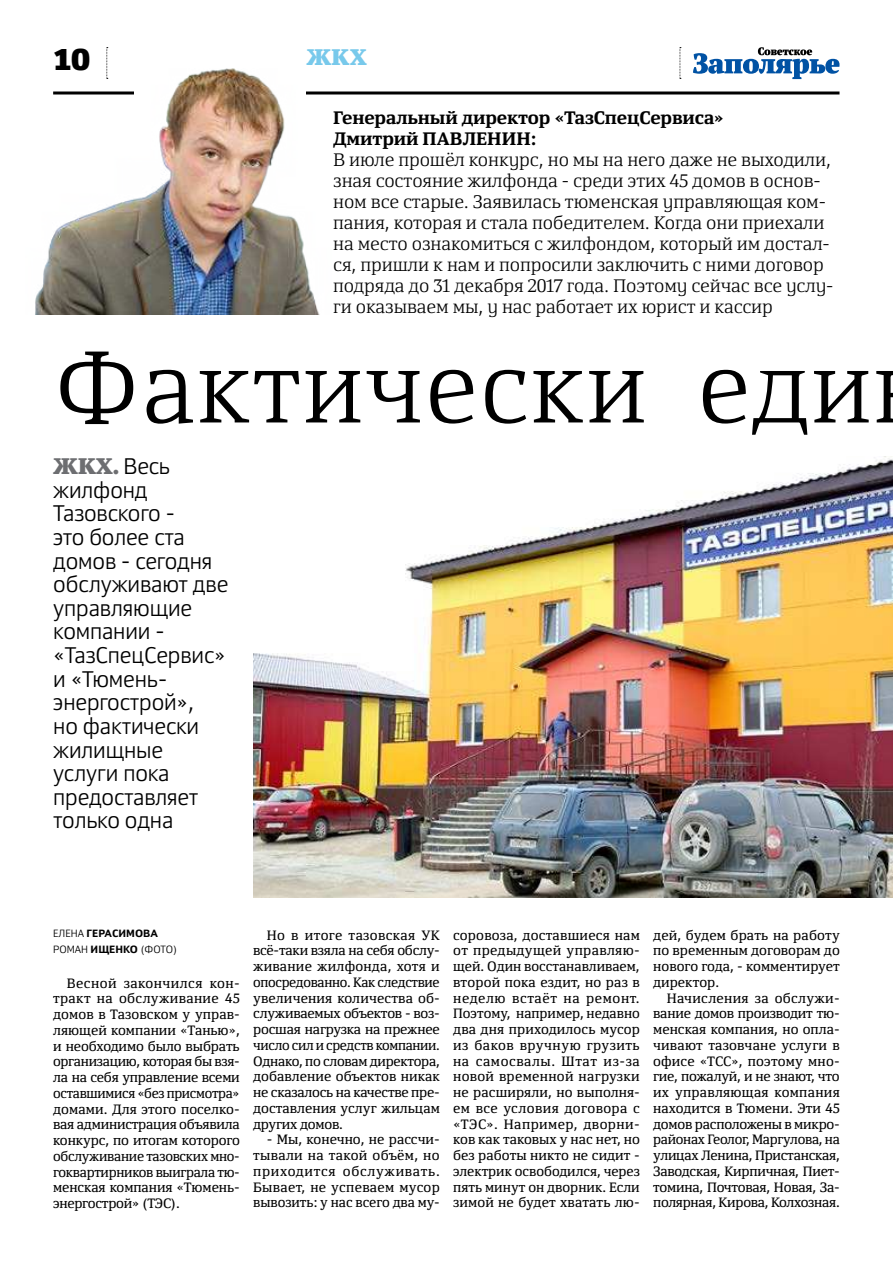
<style>
.page{position:relative;width:893px;height:1263px;background:#fff}
.page>*{position:absolute;margin:0;border:0;box-sizing:border-box;transform-origin:0 0}
.t1{font:300 99px "Yefimov Serif";letter-spacing:.015em;color:#000}
.t2{font:900 30px "Yefimov Sans";color:#000}
.t3{font:300 22.5px/23.7px "Yefimov Sans";letter-spacing:-.005em;color:#000}
.t4{font:900 22.5px "Yefimov Serif";color:#6d6e71}
.t5{font:900 22.5px "Yefimov Serif";color:#78c9eb}
.t6{font:300 18px/21px "Yefimov Serif";letter-spacing:-.005em;color:#000}
.t7{font:700 18px/21px "Yefimov Serif";letter-spacing:-.005em;color:#000}
.t8{font:13.5px/15.8px "Yefimov Serif";color:#000;text-align:justify}
.t9{font:300 10.5px/15.8px "Yefimov Sans";letter-spacing:.005em;color:#000}
.s1{font-family:"Yefimov Sans";font-weight:300;color:#000}
.s2{font-weight:700}
</style>
<div class="page">
<svg style="left:106px;top:47px;width:2px;height:22px"></svg>
<svg style="left:679px;top:47px;width:2px;height:32px"></svg>
<hr style="left:53px;top:91px;width:786px;height:3px;background:#000">
<svg style="left:693px;top:47px;width:146px;height:32px"></svg>
<img style="left:253px;top:457px;width:640px;height:441px">
<img style="left:35px;top:69px;width:296px;height:245px">
<h2 class="t2" style="left:53px;top:47px;width:39px">10</h2>
<h3 class="t5" style="left:307px;top:47px;width:62px">ЖКХ</h3>
<h3 class="t7" style="left:333px;top:109px;width:392px">Генеральный директор «ТазСпецСервиса»<br>Дмитрий ПАВЛЕНИН:</h3>
<p class="t6" style="left:333px;top:151px;width:502px">В июле прошёл конкурс, но мы на него даже не выходили, зная состояние жилфонда - среди этих 45 домов в основ&shy;ном все старые. Заявилась тюменская управляющая ком&shy;пания, которая и стала победителем. Когда они приехали на место ознакомиться с жилфондом, который им достал&shy;ся, пришли к нам и попросили заключить с ними договор подряда до 31 декабря 2017 года. Поэтому сейчас все услу&shy;ги оказываем мы, у нас работает их юрист и кассир</p>
<h1 class="t1" style="left:53px;top:347px;width:820px">Фактически еди</h1>
<h3 class="t4" style="left:53px;top:457px;width:119px">ЖКХ. <span class="s1">Весь</span></h3>
<h3 class="t3" style="left:53px;top:479px;width:177px">жилфонд<br>Тазовского -<br>это более ста домов - сегодня обслуживают две управляющие компании - «ТазСпецСервис» и «Тюмень&shy;энергострой»,<br>но фактически жилищные услуги пока предоставляет только одна</h3>
<p class="t9" style="left:53px;top:926px;width:125px">ЕЛЕНА <span class="s2">ГЕРАСИМОВА<br></span>РОМАН <span class="s2">ИЩЕНКО</span> (ФОТО)</p>
<p class="t8" style="left:53px;top:975px;width:188px;text-indent:14px">Весной закончился кон&shy;тракт на обслуживание 45 домов в Тазовском у управ&shy;ляющей компании «Танью», и необходимо было выбрать организацию, которая бы взя&shy;ла на себя управление всеми оставшимися «без присмотра» домами. Для этого поселко&shy;вая администрация объявила конкурс, по итогам которого обслуживание тазовских мно&shy;гоквартирников выиграла тю&shy;менская компания «Тюмень&shy;энергострой» (ТЭС).</p>
<p class="t8" style="left:253px;top:927px;width:188px;text-indent:14px">Но в итоге тазовская УК всё-таки взяла на себя обслу&shy;живание жилфонда, хотя и опосредованно. Как следствие увеличения количества об&shy;служиваемых объектов - воз&shy;росшая нагрузка на прежнее число сил и средств компании.<br>Однако, по словам директора, добавление объектов никак не сказалось на качестве пре&shy;доставления услуг жильцам других домов.</p>
<p class="t8" style="left:253px;top:1132px;width:188px;text-indent:14px">- Мы, конечно, не рассчи&shy;тывали на такой объём, но приходится обслуживать.<br>Бывает, не успеваем мусор вывозить: у нас всего два му-</p>
<p class="t8" style="left:453px;top:927px;width:188px">соровоза, доставшиеся нам от предыдущей управляю&shy;щей. Один восстанавливаем, второй пока ездит, но раз в неделю встаёт на ремонт.<br>Поэтому, например, недавно два дня приходилось мусор из баков вручную грузить на самосвалы. Штат из-за новой временной нагрузки не расширяли, но выполня&shy;ем все условия договора с «ТЭС». Например, дворни&shy;ков как таковых у нас нет, но без работы никто не сидит - электрик освободился, через пять минут он дворник. Если зимой не будет хватать лю-</p>
<p class="t8" style="left:653px;top:927px;width:188px">дей, будем брать на работу по временным договорам до нового года, - комментирует директор.</p>
<p class="t8" style="left:653px;top:990px;width:188px;text-indent:14px">Начисления за обслужи&shy;вание домов производит тю&shy;менская компания, но опла&shy;чивают тазовчане услуги в офисе «ТСС», поэтому мно&shy;гие, пожалуй, и не знают, что их управляющая компания находится в Тюмени. Эти 45 домов расположены в микро&shy;районах Геолог, Маргулова, на улицах Ленина, Пристанская, Заводская, Кирпичная, Пиет&shy;томина, Почтовая, Новая, За&shy;полярная, Кирова, Колхозная.</p>
</div>
